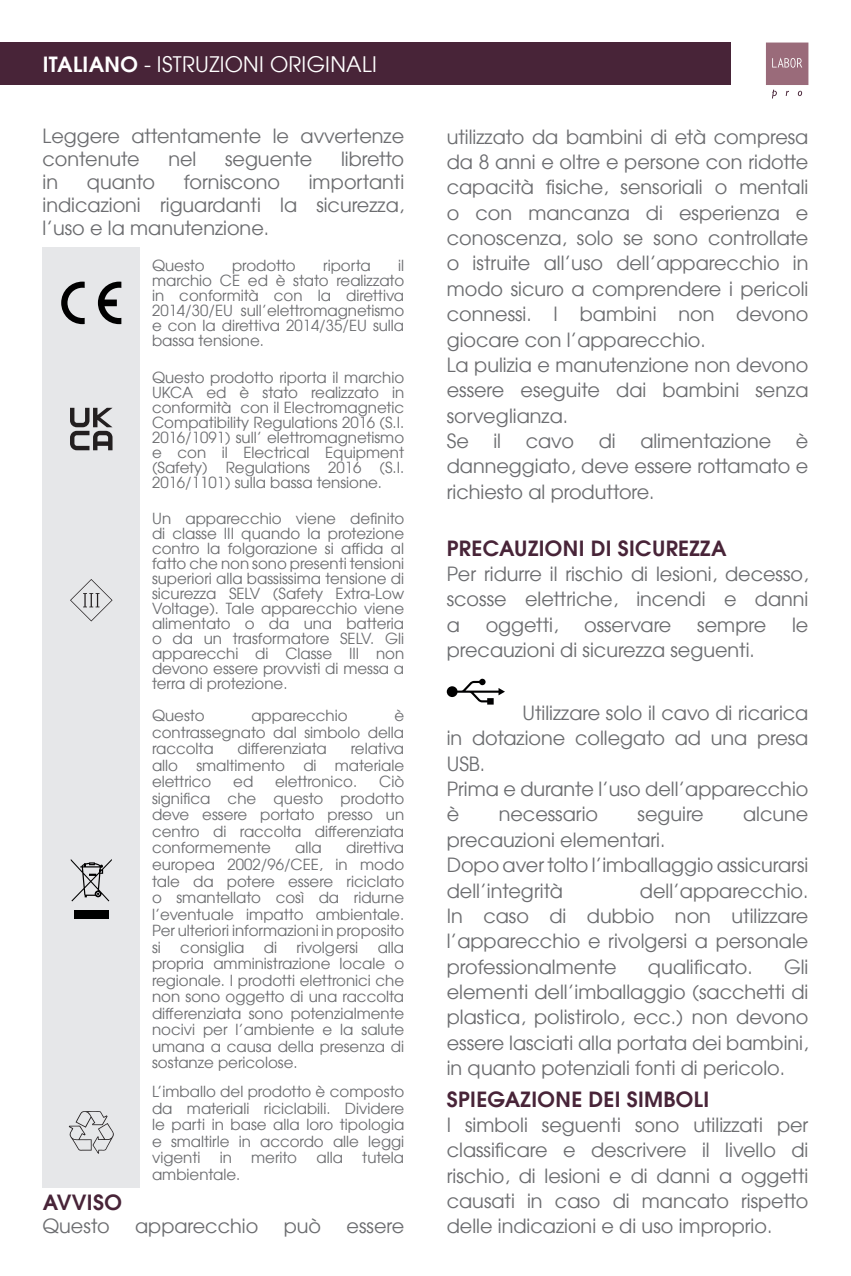
<style>
.page{position:relative;width:851px;height:1276px;background:#fff}
.page>*{position:absolute;margin:0;border:0;box-sizing:border-box;transform-origin:0 0}
.t1{font:700 21px "Te X Gyre Adventor";letter-spacing:.015em;color:#482438}
.t2{font:21px "Te X Gyre Adventor";letter-spacing:.015em;color:#fff}
.t3{font:19.2px/25.2px "Te X Gyre Adventor";color:#6c6d70;text-align:justify}
.t4{font:15px/16.5px "Te X Gyre Adventor";color:#6c6d70;text-align:justify}
.s1{font-weight:700}
</style>
<div class="page">
<div style="left:0;top:43px;width:730px;height:42px;background:#482438"></div>
<svg style="left:766px;top:43px;width:42px;height:55px"></svg>
<div style="left:43px;top:247px;width:97px;height:111px;background:#e6e7e9"></div>
<div style="left:43px;top:358px;width:97px;height:141px;background:#e6e7e9"></div>
<div style="left:43px;top:499px;width:97px;height:202px;background:#e6e7e9"></div>
<div style="left:43px;top:701px;width:97px;height:375px;background:#e6e7e9"></div>
<div style="left:43px;top:1076px;width:97px;height:112px;background:#e6e7e9"></div>
<svg style="left:61px;top:282px;width:24px;height:42px"></svg>
<svg style="left:98px;top:282px;width:23px;height:42px"></svg>
<svg style="left:70px;top:408px;width:42px;height:42px"></svg>
<svg style="left:70px;top:579px;width:42px;height:42px"></svg>
<div style="left:74px;top:910px;width:34px;height:8px;background:#000"></div>
<svg style="left:71px;top:859px;width:41px;height:42px"></svg>
<svg style="left:69px;top:1111px;width:45px;height:42px"></svg>
<svg style="left:446px;top:679px;width:59px;height:25px"></svg>
<h1 class="t2" style="left:43px;top:48px;width:335px"><span class="s1">ITALIANO</span> - ISTRUZIONI ORIGINALI</h1>
<p class="t3" style="left:43px;top:123px;width:363px;line-height:23.1px">Leggere attentamente le avvertenze contenute</p>
<p class="t3" style="left:168px;top:145px;width:30px">nel</p>
<p class="t3" style="left:225px;top:145px;width:89px">seguente</p>
<p class="t3" style="left:341px;top:145px;width:65px">libretto</p>
<p class="t3" style="left:43px;top:168px;width:17px">in</p>
<p class="t3" style="left:87px;top:168px;width:70px">quanto</p>
<p class="t3" style="left:184px;top:168px;width:98px">forniscono</p>
<p class="t3" style="left:43px;top:169px;width:363px;line-height:23.1px;text-indent:266px">importanti indicazioni riguardanti la sicurezza, l’uso e la manutenzione.</p>
<p class="t4" style="left:152px;top:257px;width:54px">Questo</p>
<p class="t4" style="left:232px;top:257px;width:65px">prodotto</p>
<p class="t4" style="left:323px;top:257px;width:49px">riporta</p>
<p class="t4" style="left:152px;top:257px;width:254px;line-height:15px;text-indent:246px">il marchio CE ed è stato realizzato in conformità con la direttiva 2014/30/EU sull’elettromagnetismo e con la direttiva 2014/35/EU sulla bassa tensione.</p>
<p class="t4" style="left:152px;top:369px;width:254px;line-height:15px">Questo prodotto riporta il marchio UKCA ed è stato realizzato in conformità con il Electromagnetic Compatibility Regulations 2016 (S.I.<br>2016/1091) sull’ elettromagnetismo e con il Electrical Equipment (Safety) Regulations 2016 (S.I.<br>2016/1101) sulla bassa tensione.</p>
<p class="t4" style="left:152px;top:510px;width:254px;line-height:15px">Un apparecchio viene definito di classe III quando la protezione contro la folgorazione si affida al fatto che non sono presenti tensioni superiori alla bassissima tensione di sicurezza SELV (Safety Extra-Low Voltage). Tale apparecchio viene alimentato o da una batteria o da un trasformatore SELV. Gli apparecchi di Classe III non devono essere provvisti di messa a terra di protezione.</p>
<p class="t4" style="left:152px;top:707px;width:54px">Questo</p>
<p class="t4" style="left:251px;top:707px;width:98px">apparecchio</p>
<p class="t4" style="left:152px;top:707px;width:253px;text-indent:242px">è contrassegnato dal simbolo della raccolta</p>
<p class="t4" style="left:152px;top:740px;width:253px;text-indent:199px">relativa allo smaltimento di materiale elettrico</p>
<p class="t4" style="left:237px;top:740px;width:91px">differenziata</p>
<p class="t4" style="left:152px;top:773px;width:254px;text-indent:227px">Ciò significa che questo prodotto deve essere portato presso un centro di raccolta differenziata conformemente</p>
<p class="t4" style="left:233px;top:773px;width:22px">ed</p>
<p class="t4" style="left:275px;top:773px;width:84px">elettronico.</p>
<p class="t4" style="left:152px;top:839px;width:254px;text-indent:194px">direttiva europea 2002/96/CEE, in modo tale da potere essere riciclato o smantellato così da ridurne l’eventuale impatto ambientale.<br>Per ulteriori informazioni in proposito si</p>
<p class="t4" style="left:295px;top:839px;width:28px">alla</p>
<p class="t4" style="left:152px;top:938px;width:254px;text-indent:226px">alla propria amministrazione locale o regionale. I prodotti elettronici che non sono oggetto di una raccolta differenziata sono potenzialmente nocivi per l’ambiente e la salute umana a causa della presenza di sostanze pericolose.</p>
<p class="t4" style="left:152px;top:1082px;width:254px">L’imballo del prodotto è composto da materiali riciclabili. Dividere le parti in base alla loro tipologia e smaltirle in accordo alle leggi vigenti</p>
<p class="t4" style="left:180px;top:938px;width:66px">consiglia</p>
<p class="t4" style="left:264px;top:938px;width:15px">di</p>
<p class="t4" style="left:296px;top:938px;width:63px">rivolgersi</p>
<p class="t4" style="left:220px;top:1148px;width:14px">in</p>
<p class="t4" style="left:251px;top:1148px;width:47px">merito</p>
<p class="t4" style="left:316px;top:1148px;width:28px">alla</p>
<p class="t4" style="left:362px;top:1148px;width:43px">tutela</p>
<p class="t4" style="left:152px;top:1165px;width:90px">ambientale.</p>
<h1 class="t1" style="left:43px;top:1184px;width:81px">AVVISO</h1>
<p class="t3" style="left:43px;top:1212px;width:69px">Questo</p>
<p class="t3" style="left:135px;top:1212px;width:125px">apparecchio</p>
<p class="t3" style="left:284px;top:1212px;width:39px">può</p>
<p class="t3" style="left:346px;top:1212px;width:59px">essere</p>
<p class="t3" style="left:446px;top:123px;width:363px;text-align:left">utilizzato da bambini di età compresa da 8 anni e oltre e persone con ridotte capacità fisiche, sensoriali o mentali o con mancanza di esperienza e conoscenza, solo se sono controllate o istruite all’uso dell’apparecchio in modo sicuro a comprendere i pericoli connessi. I bambini non devono giocare con l’apparecchio.<br>La pulizia e manutenzione non devono essere eseguite dai bambini senza sorveglianza.<br>Se</p>
<p class="t3" style="left:446px;top:427px;width:363px;text-indent:349px">è danneggiato, deve essere rottamato e richiesto al produttore.</p>
<h1 class="t1" style="left:447px;top:530px;width:281px">PRECAUZIONI DI SICUREZZA</h1>
<p class="t3" style="left:446px;top:560px;width:363px">Per ridurre il rischio di lesioni, decesso, scosse elettriche, incendi e danni a</p>
<p class="t3" style="left:493px;top:427px;width:9px">il</p>
<p class="t3" style="left:525px;top:427px;width:50px">cavo</p>
<p class="t3" style="left:598px;top:427px;width:18px">di</p>
<p class="t3" style="left:640px;top:427px;width:132px">alimentazione</p>
<p class="t3" style="left:485px;top:611px;width:74px">oggetti,</p>
<p class="t3" style="left:584px;top:611px;width:89px">osservare</p>
<p class="t3" style="left:697px;top:611px;width:71px">sempre</p>
<p class="t3" style="left:792px;top:611px;width:18px">le</p>
<p class="t3" style="left:446px;top:636px;width:309px">precauzioni di sicurezza seguenti.</p>
<p class="t3" style="left:446px;top:699px;width:363px;text-align:left;text-indent:76px">Utilizzare solo il cavo di ricarica in dotazione collegato ad una presa<br>USB.<br>Prima e durante l’uso dell’apparecchio è</p>
<p class="t3" style="left:498px;top:800px;width:101px">necessario</p>
<p class="t3" style="left:637px;top:800px;width:68px">seguire</p>
<p class="t3" style="left:743px;top:800px;width:67px">alcune</p>
<p class="t3" style="left:446px;top:826px;width:363px;text-align:left">precauzioni elementari.<br>Dopo aver tolto l’imballaggio assicurarsi dell’integrità</p>
<p class="t3" style="left:446px;top:876px;width:363px;text-indent:193px">dell’apparecchio.<br>In caso di dubbio non utilizzare l’apparecchio e rivolgersi a personale professionalmente</p>
<p class="t3" style="left:446px;top:952px;width:363px;text-indent:337px">Gli elementi dell’imballaggio (sacchetti di plastica, polistirolo, ecc.) non devono essere lasciati alla portata dei bambini, in quanto potenziali fonti di pericolo.</p>
<h1 class="t1" style="left:447px;top:1080px;width:264px">SPIEGAZIONE DEI SIMBOLI</h1>
<p class="t3" style="left:446px;top:1111px;width:363px">I simboli seguenti sono utilizzati per classificare e descrivere il livello di rischio, di lesioni e di danni a oggetti causati in caso di mancato rispetto delle indicazioni e di uso improprio.</p>
<p class="t3" style="left:647px;top:952px;width:106px">qualificato.</p>
</div>
